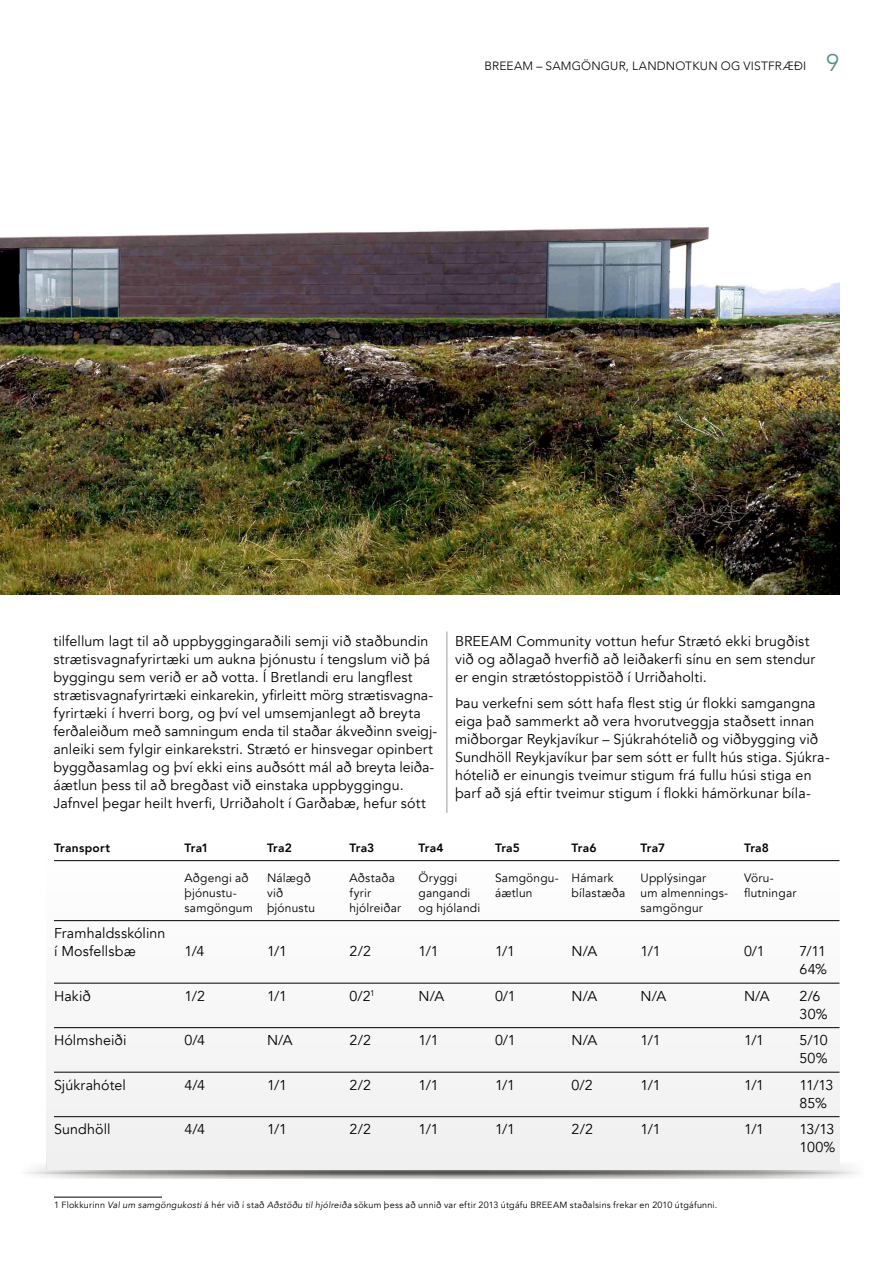
<style>
.page{position:relative;width:893px;height:1263px;background:#fff}
.page>*{position:absolute;margin:0;border:0;box-sizing:border-box;transform-origin:0 0}
.t1{font:14.25px/18px "Avenir";letter-spacing:.01em;color:#000}
.t2{font:12px "Avenir";letter-spacing:.015em;color:#000}
.t3{font:800 12px "Avenir";letter-spacing:.02em;color:#000}
.t4{font:300 12px "Avenir";letter-spacing:.015em;color:#000}
.t5{font:9px "Avenir";letter-spacing:.025em;color:#000}
.s1{font-size:24px;color:#568d86}
.s2{font-style:italic}
</style>
<div class="page">
<svg style="left:26px;top:1160px;width:831px;height:19px;background:#acaba9"></svg>
<div style="left:47px;top:1031px;width:793px;height:139px;background:#f3f3f4"></div>
<img style="left:0;top:227px;width:839px;height:368px">
<hr style="left:54px;top:860px;width:785px;height:1px;background:#000">
<hr style="left:54px;top:920px;width:785px;height:1px;background:#000">
<hr style="left:54px;top:983px;width:785px;height:1px;background:#000">
<hr style="left:54px;top:1027px;width:785px;height:1px;background:#000">
<hr style="left:54px;top:1072px;width:785px;height:1px;background:#000">
<hr style="left:54px;top:1116px;width:785px;height:1px;background:#000">
<hr style="left:54px;top:1197px;width:108px;height:1px;background:#000">
<hr style="left:446px;top:631px;width:1px;height:182px;background:#9c9c9d">
<p class="t4" style="left:484px;top:59px;width:356px">BREEAM – SAMGÖNGUR, LANDNOTKUN OG VISTFRÆÐI <span class="s1">9</span></p>
<p class="t1" style="left:53px;top:632px;width:385px">tilfellum lagt til að uppbyggingaraðili semji við staðbundin strætisvagnafyrirtæki um aukna þjónustu í tengslum við þá byggingu sem verið er að votta. Í Bretlandi eru langflest strætisvagnafyrirtæki einkarekin, yfirleitt mörg strætisvagna&shy;fyrirtæki í hverri borg, og því vel umsemjanlegt að breyta ferðaleiðum með samningum enda til staðar ákveðinn sveigj&shy;anleiki sem fylgir einkarekstri. Strætó er hinsvegar opinbert byggðasamlag og því ekki eins auðsótt mál að breyta leiða&shy;áætlun þess til að bregðast við einstaka uppbyggingu.<br>Jafnvel þegar heilt hverfi, Urriðaholt í Garðabæ, hefur sótt</p>
<p class="t1" style="left:455px;top:632px;width:362px">BREEAM Community vottun hefur Strætó ekki brugðist við og aðlagað hverfið að leiðakerfi sínu en sem stendur er engin strætóstoppistöð í Urriðaholti.</p>
<p class="t1" style="left:455px;top:695px;width:376px">Þau verkefni sem sótt hafa flest stig úr flokki samgangna eiga það sammerkt að vera hvorutveggja staðsett innan miðborgar Reykjavíkur – Sjúkrahótelið og viðbygging við Sundhöll Reykjavíkur þar sem sótt er fullt hús stiga. Sjúkra&shy;hótelið er einungis tveimur stigum frá fullu húsi stiga en þarf að sjá eftir tveimur stigum í flokki hámörkunar bíla-</p>
<p class="t3" style="left:54px;top:838px;width:58px">Transport</p>
<p class="t3" style="left:184px;top:838px;width:26px">Tra1</p>
<p class="t3" style="left:267px;top:838px;width:26px">Tra2</p>
<p class="t3" style="left:350px;top:838px;width:26px">Tra3</p>
<p class="t3" style="left:418px;top:838px;width:27px">Tra4</p>
<p class="t3" style="left:495px;top:838px;width:26px">Tra5</p>
<p class="t3" style="left:572px;top:838px;width:27px">Tra6</p>
<p class="t3" style="left:640px;top:838px;width:26px">Tra7</p>
<p class="t3" style="left:744px;top:838px;width:26px">Tra8</p>
<p class="t2" style="left:184px;top:870px;width:66px">Aðgengi að</p>
<p class="t2" style="left:267px;top:870px;width:45px">Nálægð</p>
<p class="t2" style="left:350px;top:870px;width:47px">Aðstaða</p>
<p class="t2" style="left:418px;top:870px;width:40px">Öryggi</p>
<p class="t2" style="left:495px;top:870px;width:120px">Samgöngu- Hámark</p>
<p class="t2" style="left:640px;top:870px;width:67px">Upplýsingar</p>
<p class="t2" style="left:744px;top:870px;width:31px">Vöru-</p>
<p class="t2" style="left:184px;top:885px;width:54px">þjónustu-</p>
<p class="t2" style="left:267px;top:885px;width:18px">við</p>
<p class="t2" style="left:350px;top:885px;width:23px">fyrir</p>
<p class="t2" style="left:418px;top:885px;width:53px">gangandi</p>
<p class="t2" style="left:495px;top:885px;width:39px">áætlun</p>
<p class="t2" style="left:572px;top:885px;width:55px">bílastæða</p>
<p class="t2" style="left:640px;top:885px;width:89px">um almennings-</p>
<p class="t2" style="left:744px;top:885px;width:54px">flutningar</p>
<p class="t2" style="left:184px;top:900px;width:132px">samgöngum þjónustu</p>
<p class="t2" style="left:350px;top:900px;width:53px">hjólreiðar</p>
<p class="t2" style="left:418px;top:900px;width:63px">og hjólandi</p>
<p class="t2" style="left:640px;top:900px;width:64px">samgöngur</p>
<p class="t1" style="left:54px;top:925px;width:113px">Framhaldsskólinn í Mosfellsbæ</p>
<p class="t1" style="left:185px;top:943px;width:21px">1/4</p>
<p class="t1" style="left:267px;top:943px;width:22px">1/1</p>
<p class="t1" style="left:349px;top:943px;width:23px">2/2</p>
<p class="t1" style="left:418px;top:943px;width:22px">1/1</p>
<p class="t1" style="left:495px;top:943px;width:22px">1/1</p>
<p class="t1" style="left:571px;top:943px;width:27px">N/A</p>
<p class="t1" style="left:640px;top:943px;width:22px">1/1</p>
<p class="t1" style="left:744px;top:943px;width:22px">0/1</p>
<p class="t1" style="left:799px;top:943px;width:29px">7/11<br>64%</p>
<p class="t1" style="left:54px;top:987px;width:38px">Hakið</p>
<p class="t1" style="left:185px;top:987px;width:22px">1/2</p>
<p class="t1" style="left:267px;top:987px;width:22px">1/1</p>
<p class="t1" style="left:349px;top:987px;width:27px">0/2<sup>1</sup></p>
<p class="t1" style="left:419px;top:987px;width:27px">N/A</p>
<p class="t1" style="left:495px;top:987px;width:22px">0/1</p>
<p class="t1" style="left:571px;top:987px;width:27px">N/A</p>
<p class="t1" style="left:640px;top:987px;width:27px">N/A</p>
<p class="t1" style="left:744px;top:987px;width:27px">N/A</p>
<p class="t1" style="left:799px;top:987px;width:30px">2/6<br>30%</p>
<p class="t1" style="left:54px;top:1032px;width:74px">Hólmsheiði</p>
<p class="t1" style="left:185px;top:1032px;width:22px">0/4</p>
<p class="t1" style="left:267px;top:1032px;width:27px">N/A</p>
<p class="t1" style="left:349px;top:1032px;width:23px">2/2</p>
<p class="t1" style="left:418px;top:1032px;width:22px">1/1</p>
<p class="t1" style="left:495px;top:1032px;width:22px">0/1</p>
<p class="t1" style="left:571px;top:1032px;width:27px">N/A</p>
<p class="t1" style="left:640px;top:1032px;width:22px">1/1</p>
<p class="t1" style="left:744px;top:1032px;width:22px">1/1</p>
<p class="t1" style="left:799px;top:1032px;width:30px">5/10<br>50%</p>
<p class="t1" style="left:54px;top:1076px;width:73px">Sjúkrahótel</p>
<p class="t1" style="left:185px;top:1076px;width:22px">4/4</p>
<p class="t1" style="left:267px;top:1076px;width:22px">1/1</p>
<p class="t1" style="left:349px;top:1076px;width:23px">2/2</p>
<p class="t1" style="left:418px;top:1076px;width:22px">1/1</p>
<p class="t1" style="left:495px;top:1076px;width:22px">1/1</p>
<p class="t1" style="left:571px;top:1076px;width:23px">0/2</p>
<p class="t1" style="left:640px;top:1076px;width:22px">1/1</p>
<p class="t1" style="left:744px;top:1076px;width:22px">1/1</p>
<p class="t1" style="left:799px;top:1076px;width:35px">11/13<br>85%</p>
<p class="t1" style="left:54px;top:1121px;width:58px">Sundhöll</p>
<p class="t1" style="left:185px;top:1121px;width:22px">4/4</p>
<p class="t1" style="left:267px;top:1121px;width:22px">1/1</p>
<p class="t1" style="left:349px;top:1121px;width:23px">2/2</p>
<p class="t1" style="left:418px;top:1121px;width:22px">1/1</p>
<p class="t1" style="left:495px;top:1121px;width:22px">1/1</p>
<p class="t1" style="left:571px;top:1121px;width:23px">2/2</p>
<p class="t1" style="left:640px;top:1121px;width:22px">1/1</p>
<p class="t1" style="left:744px;top:1121px;width:22px">1/1</p>
<p class="t1" style="left:799px;top:1121px;width:37px">13/13<br>100%</p>
<p class="t5" style="left:54px;top:1199px;width:665px">1 Flokkurinn <span class="s2">Val um samgöngukosti</span> á hér við í stað <span class="s2">Aðstöðu til hjólreiða</span> sökum þess að unnið var eftir 2013 útgáfu BREEAM staðalsins frekar en 2010 útgáfunni.</p>
</div>
